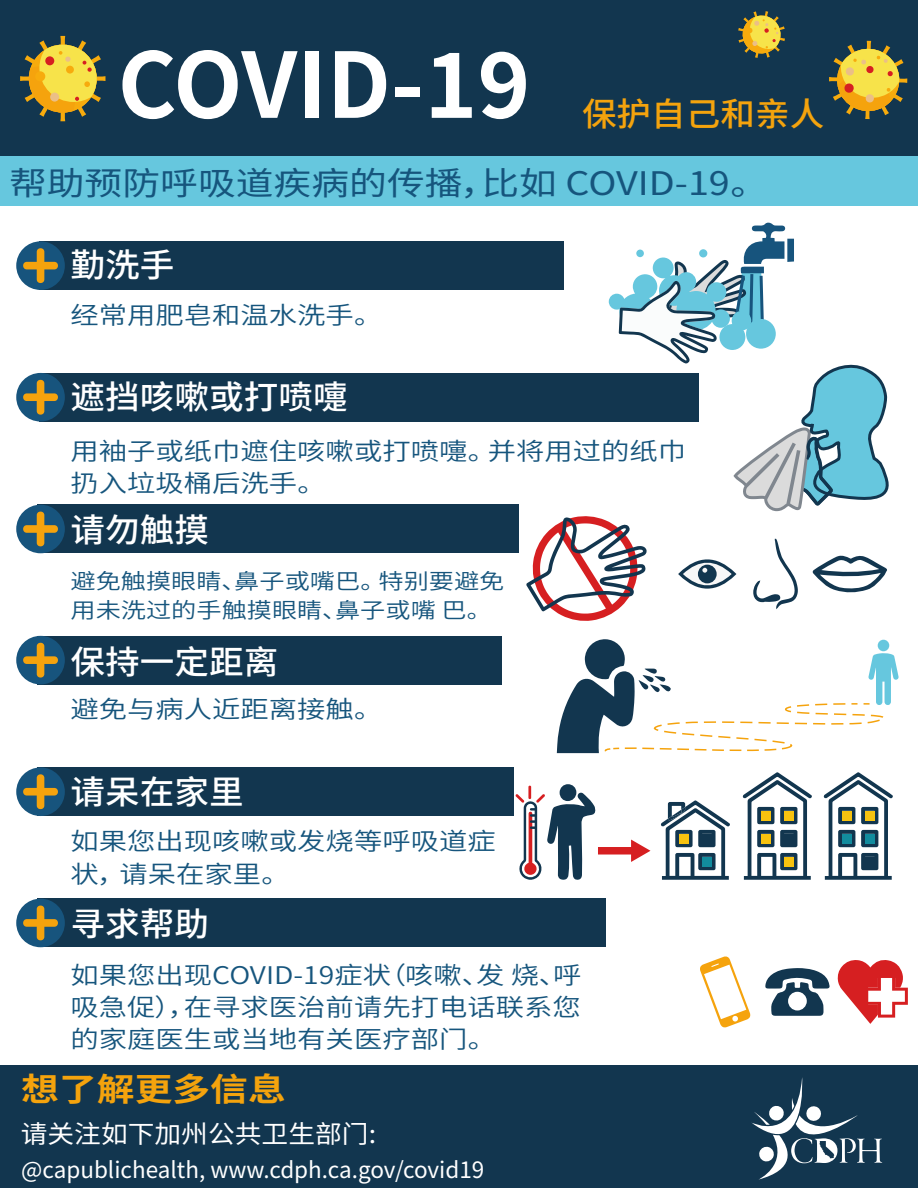
<style>
.page{position:relative;width:918px;height:1188px;background:#fff}
.page>*{position:absolute;margin:0;border:0;box-sizing:border-box;transform-origin:0 0}
.t1{font:700 90px "Source Han Sans CN";color:#fff}
.t2{font:500 33px "Source Han Sans CN";color:#fff;scale:1.05 1}
.t3{font:500 33px "Source Han Sans CN";color:#f4a30d;scale:1.05 1}
.t4{font:32.4px "Source Han Sans CN";color:#16557d;scale:1.17 1}
.t5{font:700 32.4px "Source Han Sans K";color:#f4a30d;scale:1.17 1}
.t6{font:25.05px "Source Han Sans K";color:#fff;scale:1.07 1}
.t7{font:24.3px/32.4px "Source Han Sans CN";color:#16557d;scale:1.17 1}
.t8{font:22.5px "Source Han Sans CN";color:#fff}
.t9{font:21.6px/28.8px "Source Han Sans CN";color:#16557d;scale:1.17 1}
</style>
<div class="page">
<div style="left:1px;top:1px;width:917px;height:157px;background:#12364f"></div>
<div style="left:1px;top:156px;width:917px;height:50px;background:#66c7de"></div>
<svg style="left:526px;top:222px;width:363px;height:399px"></svg>
<svg style="left:557px;top:639px;width:342px;height:114px"></svg>
<svg style="left:823px;top:772px;width:70px;height:108px"></svg>
<div style="left:842px;top:811px;width:10px;height:9px;background:#f7c20f"></div>
<div style="left:842px;top:834px;width:10px;height:9px;background:#128c9e"></div>
<svg style="left:743px;top:772px;width:69px;height:108px"></svg>
<div style="left:761px;top:811px;width:10px;height:9px;background:#f7c20f"></div>
<div style="left:761px;top:834px;width:10px;height:9px;background:#f7c20f"></div>
<div style="left:598px;top:847px;width:36px;height:8px;background:#d61f21"></div>
<svg style="left:631px;top:840px;width:20px;height:22px"></svg>
<svg style="left:515px;top:785px;width:81px;height:95px"></svg>
<svg style="left:661px;top:800px;width:69px;height:80px"></svg>
<svg style="left:765px;top:968px;width:65px;height:48px"></svg>
<svg style="left:700px;top:956px;width:51px;height:72px"></svg>
<svg style="left:837px;top:960px;width:71px;height:64px"></svg>
<div style="left:1px;top:1066px;width:917px;height:122px;background:#12364f"></div>
<svg style="left:751px;top:1077px;width:131px;height:103px"></svg>
<div style="left:39px;top:241px;width:525px;height:49px;background:#12364f"></div>
<div style="left:39px;top:373px;width:660px;height:48px;background:#12364f"></div>
<div style="left:37px;top:505px;width:435px;height:48px;background:#12364f"></div>
<div style="left:37px;top:636px;width:465px;height:48px;background:#12364f"></div>
<div style="left:37px;top:767px;width:435px;height:49px;background:#12364f"></div>
<div style="left:37px;top:899px;width:569px;height:48px;background:#12364f"></div>
<div style="left:16px;top:373px;width:49px;height:49px;background:#17547d;border-radius:50%"></div>
<svg style="left:22px;top:379px;width:37px;height:37px"></svg>
<div style="left:16px;top:505px;width:49px;height:48px;background:#17547d;border-radius:50%"></div>
<svg style="left:22px;top:510px;width:37px;height:38px"></svg>
<div style="left:16px;top:636px;width:49px;height:48px;background:#17547d;border-radius:50%"></div>
<svg style="left:22px;top:642px;width:37px;height:37px"></svg>
<div style="left:16px;top:767px;width:49px;height:49px;background:#17547d;border-radius:50%"></div>
<svg style="left:22px;top:773px;width:37px;height:37px"></svg>
<div style="left:16px;top:241px;width:49px;height:49px;background:#17547d;border-radius:50%"></div>
<svg style="left:22px;top:247px;width:37px;height:37px"></svg>
<div style="left:16px;top:899px;width:49px;height:48px;background:#17547d;border-radius:50%"></div>
<svg style="left:22px;top:904px;width:37px;height:38px"></svg>
<svg style="left:829px;top:41px;width:78px;height:78px"></svg>
<svg style="left:738px;top:11px;width:47px;height:47px"></svg>
<div style="left:70px;top:767px;width:444px;height:49px;background:#12364f"></div>
<svg style="left:20px;top:36px;width:85px;height:85px"></svg>
<div style="left:75px;top:505px;width:444px;height:48px;background:#12364f"></div>
<h1 class="t1" style="left:118px;top:34px;width:414px">COVID-19</h1>
<h1 class="t3" style="left:582px;top:95px;width:233px">保护自己和亲人</h1>
<h2 class="t4" style="left:9px;top:164px;width:650px">帮助预防呼吸道疾病的传播，比如 COVID-19。</h2>
<h3 class="t2" style="left:70px;top:246px;width:100px">勤洗手</h3>
<p class="t7" style="left:70px;top:300px;width:268px">经常用肥皂和温水洗手。</p>
<h3 class="t2" style="left:70px;top:378px;width:266px">遮挡咳嗽或打喷嚏</h3>
<p class="t7" style="left:70px;top:435px;width:528px">用袖子或纸巾遮住咳嗽或打喷嚏。并将用过的纸巾扔入垃圾桶后洗手。</p>
<h3 class="t2" style="left:70px;top:511px;width:134px">请勿触摸</h3>
<p class="t9" style="left:70px;top:567px;width:372px">避免触摸眼睛、鼻子或嘴巴。特别要避免用未洗过的手触摸眼睛、鼻子或嘴 巴。</p>
<h3 class="t2" style="left:70px;top:643px;width:200px">保持一定距离</h3>
<p class="t7" style="left:70px;top:694px;width:268px">避免与病人近距离接触。</p>
<h3 class="t2" style="left:70px;top:773px;width:166px">请呆在家里</h3>
<p class="t7" style="left:70px;top:826px;width:365px">如果您出现咳嗽或发烧等呼吸道症状，请呆在家里。</p>
<h3 class="t2" style="left:70px;top:905px;width:134px">寻求帮助</h3>
<p class="t7" style="left:70px;top:959px;width:438px;text-align:justify">如果您出现COVID-19症状（咳嗽、发 烧、呼吸急促），在寻求医治前请先打电话联系您的家庭医生或当地有关医疗部门。</p>
<h3 class="t5" style="left:21px;top:1071px;width:228px">想了解更多信息</h3>
<p class="t6" style="left:21px;top:1119px;width:334px">请关注如下加州公共卫生部门:</p>
<p class="t8" style="left:21px;top:1157px;width:465px">@capublichealth, www.cdph.ca.gov/covid19</p>
</div>
